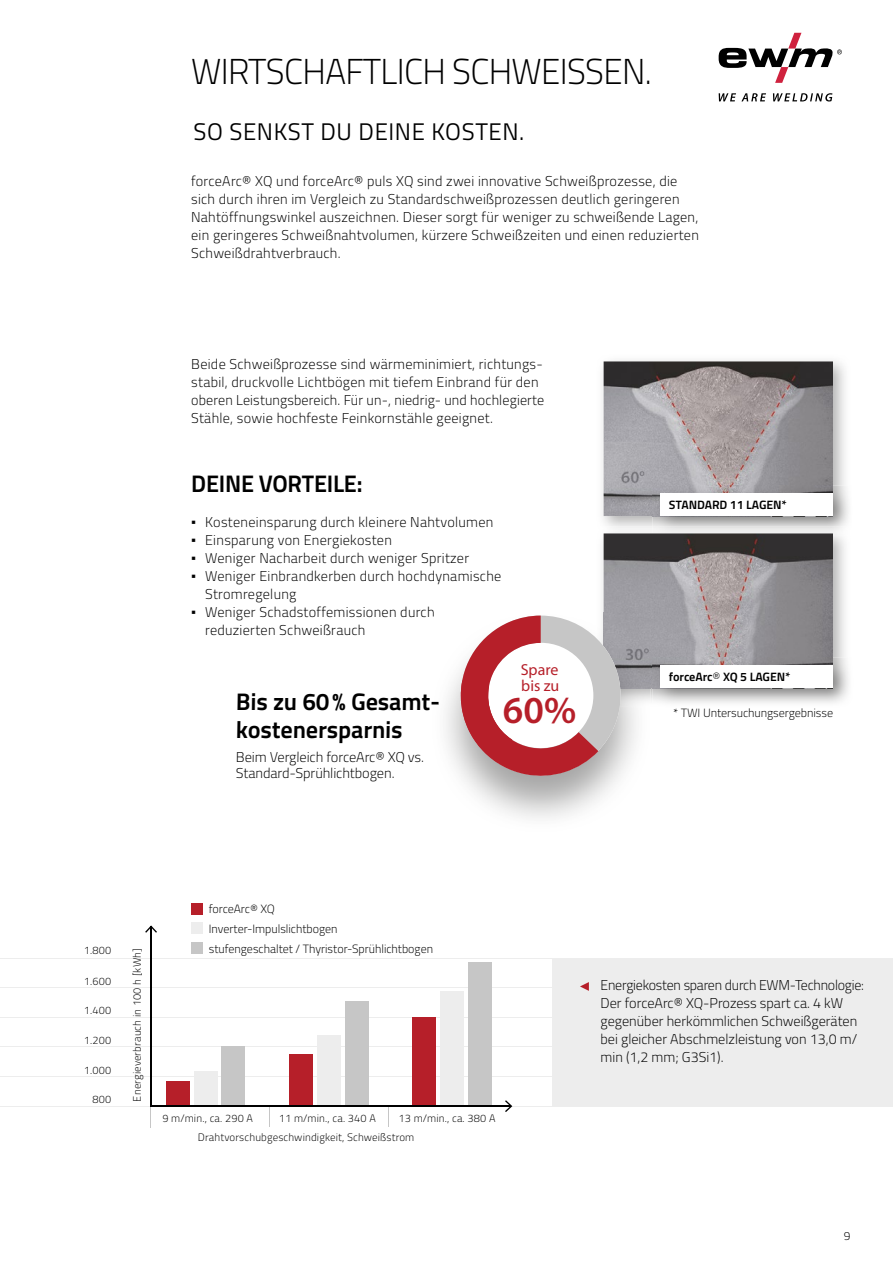
<style>
.page{position:relative;width:893px;height:1263px;background:#fff}
.page>*{position:absolute;margin:0;border:0;box-sizing:border-box;transform-origin:0 0}
.t1{font:600 38.25px "Myriad Pro";color:#b61f29}
.t2{font:300 36px "Titillium Text";letter-spacing:-.02em;color:#000}
.t3{font:700 24px/28.8px "Titillium Text";letter-spacing:-.01em;color:#000}
.t4{font:24px "Titillium Text";letter-spacing:.025em;color:#000}
.t5{font:15.9px/15.5px "Myriad Pro";color:#b61f29}
.t6{font:300 14.25px/18px "Titillium Text";letter-spacing:.02em;color:#000}
.t7{font:300 14.25px/18px "Titillium Text";color:#000}
.t8{font:700 12.15px "Titillium Text";color:#000}
.t9{font:300 12px/19.8px "Titillium Text";color:#000}
.t10{font:300 10.8px "Titillium Text";color:#000}
.s1{font-family:"Arial";font-weight:400}
.s2{font-weight:300}
</style>
<div class="page">
<svg style="left:719px;top:93px;width:113px;height:9px"></svg>
<svg style="left:719px;top:33px;width:123px;height:50px"></svg>
<img style="left:602px;top:360px;width:243px;height:341px">
<img style="left:604px;top:361px;width:229px;height:155px">
<img style="left:652px;top:486px;width:197px;height:40px">
<img style="left:652px;top:486px;width:181px;height:30px">
<div style="left:660px;top:494px;width:173px;height:22px;background:#fff"></div>
<div style="left:552px;top:958px;width:341px;height:148px;background:#ededed"></div>
<hr style="left:0;top:1017px;width:552px;height:1px;background:#ededed">
<hr style="left:0;top:1076px;width:552px;height:1px;background:#ededed">
<hr style="left:0;top:987px;width:552px;height:1px;background:#ededed">
<hr style="left:0;top:957px;width:893px;height:1px;background:#ededed">
<hr style="left:0;top:1046px;width:552px;height:1px;background:#ededed">
<hr style="left:0;top:1106px;width:893px;height:1px;background:#ededed">
<div style="left:191px;top:922px;width:12px;height:12px;background:#ededed"></div>
<div style="left:191px;top:942px;width:12px;height:12px;background:#c6c6c6"></div>
<div style="left:191px;top:903px;width:12px;height:11px;background:#b61f29"></div>
<svg style="left:580px;top:982px;width:9px;height:9px"></svg>
<div style="left:222px;top:1046px;width:23px;height:60px;background:#c6c6c6"></div>
<div style="left:194px;top:1072px;width:23px;height:34px;background:#ededed"></div>
<div style="left:166px;top:1081px;width:24px;height:25px;background:#b61f29"></div>
<div style="left:345px;top:1001px;width:23px;height:105px;background:#c6c6c6"></div>
<div style="left:317px;top:1036px;width:24px;height:70px;background:#ededed"></div>
<div style="left:290px;top:1054px;width:23px;height:52px;background:#b61f29"></div>
<div style="left:468px;top:962px;width:24px;height:144px;background:#c6c6c6"></div>
<div style="left:441px;top:991px;width:23px;height:115px;background:#ededed"></div>
<div style="left:413px;top:1017px;width:23px;height:89px;background:#b61f29"></div>
<svg style="left:269px;top:1107px;width:1px;height:20px"></svg>
<hr style="left:150px;top:926px;width:2px;height:180px;background:#000">
<svg style="left:145px;top:925px;width:12px;height:8px"></svg>
<hr style="left:151px;top:1105px;width:360px;height:2px;background:#000">
<svg style="left:505px;top:1100px;width:7px;height:12px"></svg>
<img style="left:602px;top:526px;width:231px;height:9px">
<img style="left:833px;top:526px;width:12px;height:10px">
<img style="left:604px;top:533px;width:229px;height:155px">
<img style="left:652px;top:658px;width:197px;height:45px">
<img style="left:652px;top:658px;width:181px;height:30px">
<div style="left:660px;top:666px;width:173px;height:22px;background:#fff"></div>
<img style="left:431px;top:701px;width:8px;height:4px">
<img style="left:599px;top:613px;width:51px;height:94px">
<img style="left:604px;top:613px;width:46px;height:75px">
<svg style="left:460px;top:615px;width:161px;height:162px"></svg>
<h2 class="t2" style="left:191px;top:46px;width:462px">WIRTSCHAFTLICH SCHWEISSEN.</h2>
<h3 class="t4" style="left:193px;top:114px;width:332px">SO SENKST DU DEINE KOSTEN.</h3>
<p class="t6" style="left:191px;top:171px;width:509px">forceArc® XQ und forceArc® puls XQ sind zwei innovative Schweißprozesse, die sich durch ihren im Vergleich zu Standardschweißprozessen deutlich geringeren Nahtöffnungswinkel auszeichnen. Dieser sorgt für weniger zu schweißende Lagen, ein geringeres Schweißnahtvolumen, kürzere Schweißzeiten und einen reduzierten Schweißdrahtverbrauch.</p>
<p class="t6" style="left:191px;top:355px;width:354px">Beide Schweißprozesse sind wärmeminimiert, richtungs&shy;stabil, druckvolle Lichtbögen mit tiefem Einbrand für den oberen Leistungsbereich. Für un-, niedrig- und hochlegierte Stähle, sowie hochfeste Feinkornstähle geeignet.</p>
<h3 class="t3" style="left:191px;top:467px;width:173px">DEINE VORTEILE:</h3>
<p class="t6" style="left:191px;top:512px;width:304px"><span class="s1">▪</span> Kosteneinsparung durch kleinere Nahtvolumen</p>
<p class="t6" style="left:191px;top:530px;width:202px"><span class="s1">▪</span> Einsparung von Energiekosten</p>
<p class="t6" style="left:191px;top:548px;width:279px"><span class="s1">▪</span> Weniger Nacharbeit durch weniger Spritzer</p>
<p class="t6" style="left:205px;top:566px;width:298px;text-indent:-14px"><span class="s1">▪</span> Weniger Einbrandkerben durch hochdynamische<br>Stromregelung</p>
<p class="t6" style="left:205px;top:602px;width:231px;text-indent:-14px"><span class="s1">▪</span> Weniger Schadstoffemissionen durch reduzierten Schweißrauch</p>
<h3 class="t3" style="left:236px;top:686px;width:206px">Bis zu 60 % Gesamt&shy;kostenersparnis</h3>
<p class="t6" style="left:236px;top:748px;width:190px;line-height:16.5px">Beim Vergleich forceArc® XQ vs.<br>Standard-Sprühlichtbogen.</p>
<p class="t5" style="left:521px;top:662px;width:40px">Spare bis zu</p>
<h1 class="t1" style="left:503px;top:685px;width:75px">60%</h1>
<p class="t8" style="left:669px;top:496px;width:120px">STANDARD 11 LAGEN*</p>
<p class="t8" style="left:669px;top:668px;width:123px">forceArc<span class="s2">®</span> XQ 5 LAGEN*</p>
<p class="t9" style="left:673px;top:702px;width:162px">* TWI Untersuchungsergebnisse</p>
<p class="t10" style="left:84px;top:943px;width:29px">1.800</p>
<p class="t10" style="left:84px;top:973px;width:29px">1.600</p>
<p class="t10" style="left:84px;top:1003px;width:29px">1.400</p>
<p class="t10" style="left:84px;top:1032px;width:29px">1.200</p>
<p class="t10" style="left:84px;top:1062px;width:29px">1.000</p>
<p class="t10" style="left:93px;top:1091px;width:20px">800</p>
<p class="t10" style="left:129px;top:1101px;width:154px;rotate:-90deg">Energieverbrauch in 100 h [kWh]</p>
<p class="t9" style="left:209px;top:898px;width:226px">forceArc® XQ<br>Inverter-Impulslichtbogen<br>stufengeschaltet / Thyristor-Sprühlichtbogen</p>
<p class="t10" style="left:162px;top:1110px;width:92px">9 m/min., ca. 290 A</p>
<p class="t10" style="left:279px;top:1110px;width:99px">11 m/min., ca. 340 A</p>
<p class="t10" style="left:399px;top:1110px;width:99px">13 m/min., ca. 380 A</p>
<p class="t10" style="left:198px;top:1130px;width:218px">Drahtvorschubgeschwindigkeit, Schweißstrom</p>
<p class="t7" style="left:600px;top:976px;width:265px">Energiekosten sparen durch EWM-Technologie:<br>Der forceArc® XQ-Prozess spart ca. 4 kW gegenüber herkömmlichen Schweißgeräten bei gleicher Abschmelzleistung von 13,0 m/ min (1,2 mm; G3Si1).</p>
<p class="t9" style="left:844px;top:1225px;width:8px">9</p>
</div>
